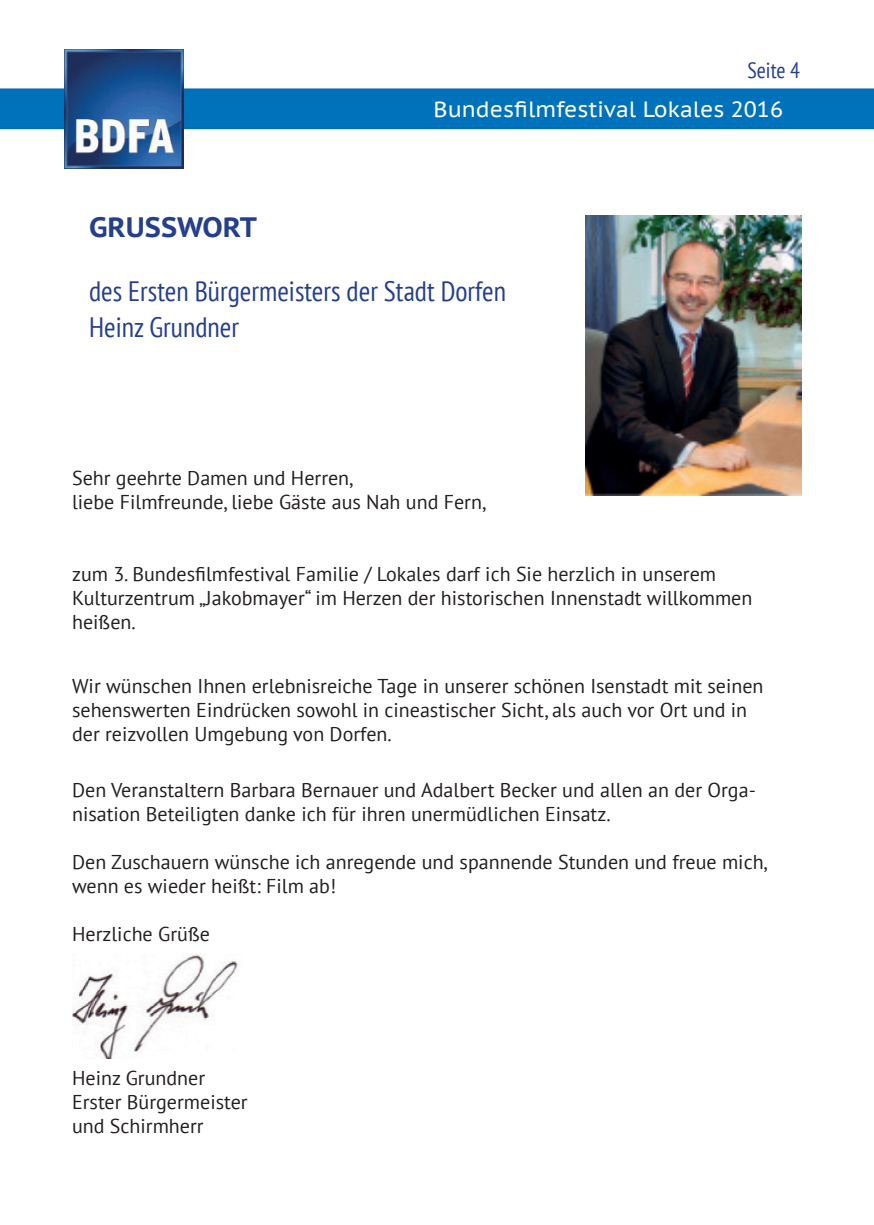
<style>
.page{position:relative;width:874px;height:1225px;background:#fff}
.page>*{position:absolute;margin:0;border:0;box-sizing:border-box;transform-origin:0 0}
.inter14pktblack_Kopi{font:condensed 28px/36px "PT Sans";color:#253f8e}
.inter14pktblack_Kopi-2{font:700 28px "PT Sans Caption";color:#253f8e}
.t1{font:22px "PT Sans Caption";color:#fff}
.t2{font:condensed 22px "PT Sans";color:#253f8e}
.t3{font:20px/24px "PT Sans";color:#231f20}
</style>
<div class="page">
<div style="left:0;top:88px;width:873px;height:41px;background:#0072bc"></div>
<img style="left:65px;top:49px;width:119px;height:119px">
<img style="left:72px;top:954px;width:167px;height:104px">
<img style="left:585px;top:216px;width:216px;height:279px">
<p class="t2" style="left:747px;top:57px;width:54px">Seite 4</p>
<p class="inter14pktblack_Kopi-2" style="left:89px;top:208px;width:169px">GRUSSWORT</p>
<p class="t1" style="left:433px;top:95px;width:351px">Bundesfilmfestival Lokales 2016</p>
<p class="inter14pktblack_Kopi" style="left:89px;top:272px;width:418px">des Ersten Bürgermeisters der Stadt Dorfen<br>Heinz Grundner</p>
<p class="t3" style="left:72px;top:465px;width:282px">Sehr geehrte Damen und Herren,</p>
<p class="t3" style="left:72px;top:489px;width:415px">liebe Filmfreunde, liebe Gäste aus Nah und Fern,</p>
<p class="t3" style="left:72px;top:561px;width:681px">zum 3. Bundesfilmfestival Familie / Lokales darf ich Sie herzlich in unserem<br>Kulturzentrum „Jakobmayer“ im Herzen der historischen Innenstadt willkommen heißen.</p>
<p class="t3" style="left:72px;top:673px;width:692px">Wir wünschen Ihnen erlebnisreiche Tage in unserer schönen Isenstadt mit seinen sehenswerten Eindrücken sowohl in cineastischer Sicht, als auch vor Ort und in der reizvollen Umgebung von Dorfen.</p>
<p class="t3" style="left:72px;top:777px;width:685px">Den Veranstaltern Barbara Bernauer und Adalbert Becker und allen an der Orga&shy;nisation Beteiligten danke ich für ihren unermüdlichen Einsatz.</p>
<p class="t3" style="left:72px;top:849px;width:696px">Den Zuschauern wünsche ich anregende und spannende Stunden und freue mich, wenn es wieder heißt: Film ab!</p>
<p class="t3" style="left:72px;top:921px;width:139px">Herzliche Grüße</p>
<p class="t3" style="left:72px;top:1065px;width:134px">Heinz Grundner</p>
<p class="t3" style="left:72px;top:1089px;width:177px">Erster Bürgermeister</p>
<p class="t3" style="left:72px;top:1113px;width:133px">und Schirmherr</p>
</div>
